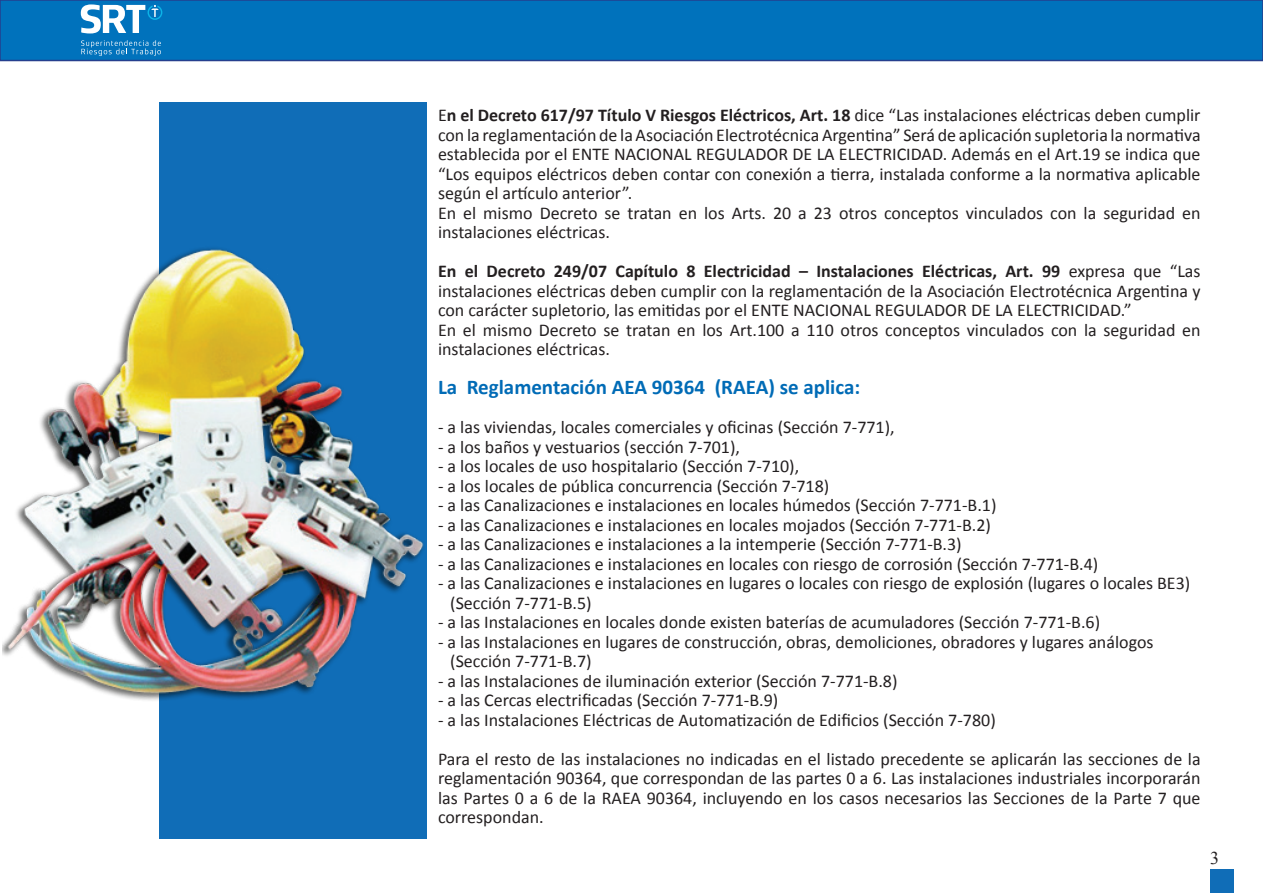
<style>
.page{position:relative;width:1263px;height:893px;background:#fff}
.page>*{position:absolute;margin:0;border:0;box-sizing:border-box;transform-origin:0 0}
.t1{font:700 21px "Calibri";color:#006bb6}
.t2{font:18px/19.5px "Calibri";color:#231f20}
.t3{font:18px "Times New Roman";color:#231f20}
.s1{font-weight:700}
</style>
<div class="page">
<div style="left:1210px;top:869px;width:23px;height:24px;background:#106db7"></div>
<div style="left:0;top:0;width:1263px;height:61px;background:#0072bc;border:2px solid #253f8e"></div>
<svg style="left:81px;top:40px;width:80px;height:16px"></svg>
<svg style="left:81px;top:4px;width:81px;height:29px"></svg>
<div style="left:159px;top:103px;width:268px;height:736px;background:#106db7"></div>
<img style="left:2px;top:248px;width:422px;height:453px">
<p class="t2" style="left:438px;top:106px;width:764px">E<span class="s1">n el Decreto 617/97 Título V Riesgos Eléctricos, Art. 18</span> dice “Las instalaciones eléctricas deben cumplir con la reglamentación de la Asociación Electrotécnica Argentina” Será de aplicación supletoria la normativa establecida por el ENTE NACIONAL REGULADOR DE LA ELECTRICIDAD. Además en el Art.19 se indica que “Los equipos eléctricos deben contar con conexión a tierra, instalada conforme a la normativa aplicable según el artículo anterior”.<br>En el mismo Decreto se tratan en los Arts. 20 a 23 otros conceptos vinculados con la seguridad en instalaciones eléctricas.</p>
<p class="t2" style="left:438px;top:262px;width:764px"><span class="s1">En el Decreto 249/07 Capítulo 8 Electricidad – Instalaciones Eléctricas, Art. 99</span> expresa que “Las instalaciones eléctricas deben cumplir con la reglamentación de la Asociación Electrotécnica Argentina y con carácter supletorio, las emitidas por el ENTE NACIONAL REGULADOR DE LA ELECTRICIDAD.”<br>En el mismo Decreto se tratan en los Art.100 a 110 otros conceptos vinculados con la seguridad en instalaciones eléctricas.</p>
<p class="t1" style="left:438px;top:374px;width:424px">La Reglamentación AEA 90364 (RAEA) se aplica:</p>
<p class="t2" style="left:438px;top:418px;width:458px">- a las viviendas, locales comerciales y oficinas (Sección 7-771),</p>
<p class="t2" style="left:438px;top:437px;width:303px">- a los baños y vestuarios (sección 7-701),</p>
<p class="t2" style="left:438px;top:457px;width:363px">- a los locales de uso hospitalario (Sección 7-710),</p>
<p class="t2" style="left:438px;top:476px;width:393px">- a los locales de pública concurrencia (Sección 7-718)</p>
<p class="t2" style="left:438px;top:496px;width:560px">- a las Canalizaciones e instalaciones en locales húmedos (Sección 7-771-B.1)</p>
<p class="t2" style="left:438px;top:515px;width:554px">- a las Canalizaciones e instalaciones en locales mojados (Sección 7-771-B.2)</p>
<p class="t2" style="left:438px;top:535px;width:525px">- a las Canalizaciones e instalaciones a la intemperie (Sección 7-771-B.3)</p>
<p class="t2" style="left:438px;top:554px;width:662px">- a las Canalizaciones e instalaciones en locales con riesgo de corrosión (Sección 7-771-B.4)</p>
<p class="t2" style="left:450px;top:574px;width:742px;text-indent:-12px">- a las Canalizaciones e instalaciones en lugares o locales con riesgo de explosión (lugares o locales BE3) (Sección 7-771-B.5)</p>
<p class="t2" style="left:438px;top:612px;width:664px">- a las Instalaciones en locales donde existen baterías de acumuladores (Sección 7-771-B.6)</p>
<p class="t2" style="left:450px;top:632px;width:705px;text-indent:-12px">- a las Instalaciones en lugares de construcción, obras, demoliciones, obradores y lugares análogos (Sección 7-771-B.7)</p>
<p class="t2" style="left:438px;top:671px;width:461px">- a las Instalaciones de iluminación exterior (Sección 7-771-B.8)</p>
<p class="t2" style="left:438px;top:690px;width:342px">- a las Cercas electrificadas (Sección 7-771-B.9)</p>
<p class="t2" style="left:438px;top:700px;width:764px;line-height:39px">- a las Instalaciones Eléctricas de Automatización de Edificios (Sección 7-780)<br>Para el resto de las instalaciones no indicadas en el listado precedente se aplicarán las secciones de la</p>
<p class="t2" style="left:438px;top:768px;width:764px;text-align:justify">reglamentación 90364, que correspondan de las partes 0 a 6. Las instalaciones industriales incorporarán las Partes 0 a 6 de la RAEA 90364, incluyendo en los casos necesarios las Secciones de la Parte 7 que correspondan.</p>
<p class="t3" style="left:1210px;top:845px;width:10px">3</p>
</div>
